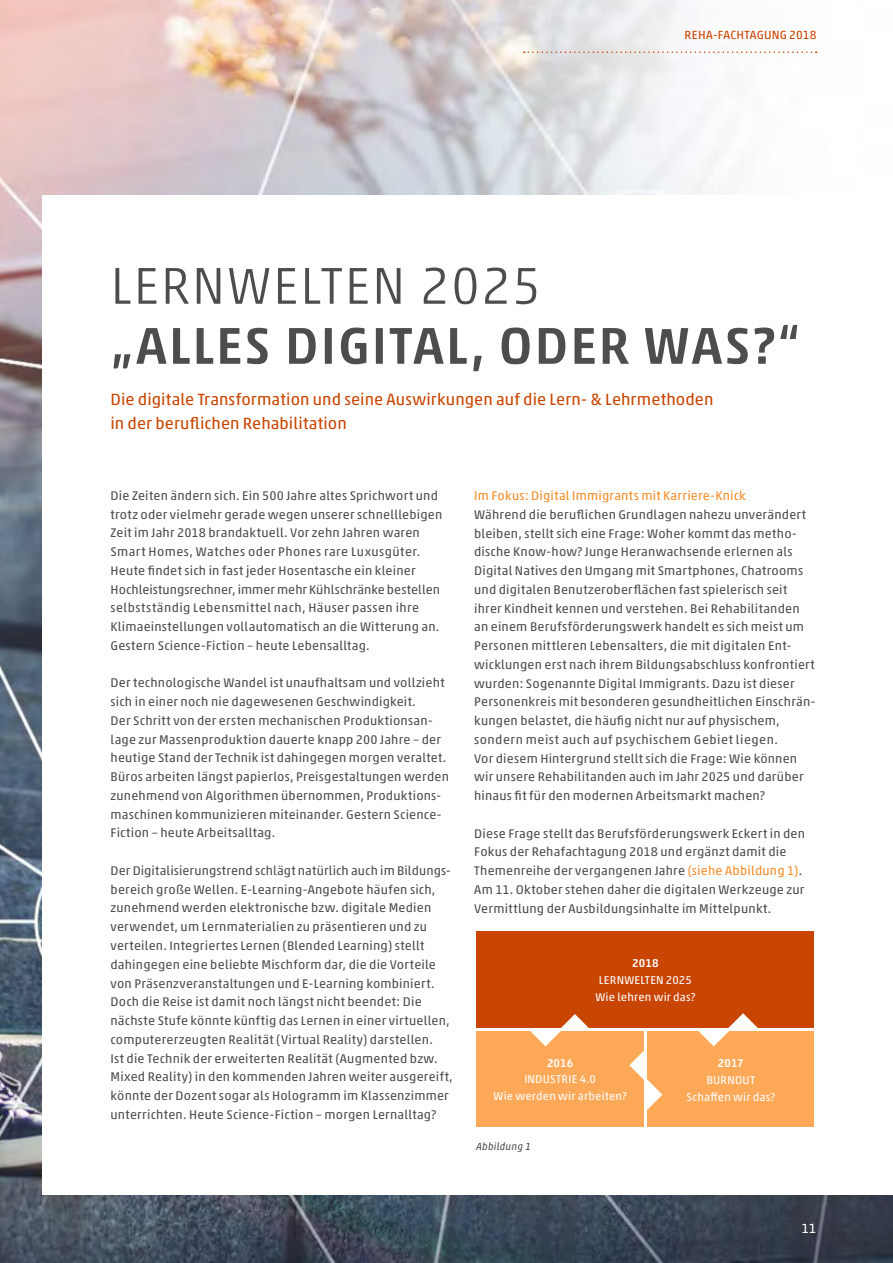
<style>
.page{position:relative;width:893px;height:1263px;background:#fff}
.page>*{position:absolute;margin:0;border:0;box-sizing:border-box;transform-origin:0 0}
.t1{font:500 52.5px "Akko Pro";letter-spacing:.04em;color:#4d4d4c}
.t2{font:300 52.5px "Akko Pro";letter-spacing:.04em;color:#4d4d4c}
.t3{font:16.5px/24px "Akko Pro";letter-spacing:.005em;color:#c84502}
.t4{font:13.5px "Akko Pro";color:#fff}
.t5{font:12.75px/18.8px "Akko Pro";letter-spacing:.015em;color:#4d4d4c}
.t6{font:12.75px "Akko Pro";letter-spacing:.02em;color:#f78c27}
.t7{font:12px "Akko Pro";letter-spacing:.015em;color:#c84502}
.t8{font:11.55px/17px "Akko Pro";letter-spacing:.015em;color:#fff}
.t9{font:500 11.55px "Akko Pro";letter-spacing:.005em;color:#fff}
.t10{font:italic 10.5px "Akko Pro";letter-spacing:.015em;color:#4d4d4c}
.s1{color:#f78c27}
</style>
<div class="page">
<img style="left:0;top:0;width:893px;height:1263px">
<div style="left:43px;top:196px;width:850px;height:999px;background:#fff"></div>
<div style="left:648px;top:1032px;width:166px;height:95px;background:#ffa958"></div>
<div style="left:476px;top:1031px;width:168px;height:96px;background:#ffa958"></div>
<div style="left:477px;top:931px;width:337px;height:97px;background:#c84502"></div>
<svg style="left:530px;top:1014px;width:59px;height:32px"></svg>
<svg style="left:699px;top:1013px;width:59px;height:33px"></svg>
<svg style="left:629px;top:1050px;width:33px;height:60px"></svg>
<svg style="left:524px;top:51px;width:293px;height:2px"></svg>
<p class="t7" style="left:685px;top:27px;width:8px">reha</p>
<p class="t7" style="left:713px;top:27px;width:8px">-fachta</p>
<p class="t7" style="left:757px;top:27px;width:61px">gung 2018</p>
<h1 class="t2" style="left:111px;top:254px;width:432px">LERNWELTEN 2025</h1>
<h1 class="t1" style="left:111px;top:314px;width:691px">„ALLES DIGITAL, ODER WAS?“</h1>
<p class="t3" style="left:111px;top:387px;width:604px">Die digitale Transformation und seine Auswirkungen auf die Lern- &amp; Lehrmethoden in der beruflichen Rehabilitation</p>
<p class="t5" style="left:111px;top:486px;width:333px">Die Zeiten ändern sich. Ein 500 Jahre altes Sprichwort und trotz oder vielmehr gerade wegen unserer schnelllebigen Zeit im Jahr 2018 brandaktuell. Vor zehn Jahren waren Smart Homes, Watches oder Phones rare Luxusgüter.<br>Heute findet sich in fast jeder Hosentasche ein kleiner Hochleistungsrechner, immer mehr Kühlschränke bestellen selbstständig Lebensmittel nach, Häuser passen ihre Klimaeinstellungen vollautomatisch an die Witterung an.<br>Gestern Science-Fiction – heute Lebensalltag.</p>
<p class="t5" style="left:111px;top:673px;width:340px">Der technologische Wandel ist unaufhaltsam und vollzieht sich in einer noch nie dagewesenen Geschwindigkeit.<br>Der Schritt von der ersten mechanischen Produktionsan&shy;lage zur Massenproduktion dauerte knapp 200 Jahre – der heutige Stand der Technik ist dahingegen morgen veraltet.<br>Büros arbeiten längst papierlos, Preisgestaltungen werden zunehmend von Algorithmen übernommen, Produktions&shy;maschinen kommunizieren miteinander. Gestern Science-Fiction – heute Arbeitsalltag.</p>
<p class="t5" style="left:111px;top:861px;width:344px">Der Digitalisierungstrend schlägt natürlich auch im Bildungs&shy;bereich große Wellen. E-Learning-Angebote häufen sich, zunehmend werden elektronische bzw. digitale Medien verwendet, um Lernmaterialien zu präsentieren und zu verteilen. I ntegriertes Lernen (Blended Learning) stellt dahingegen eine beliebte Mischform dar, die die Vorteile von Präsenzveranstaltungen und E-Learning kombiniert.<br>Doch die Reise ist damit noch längst nicht beendet: Die nächste Stufe könnte künftig das Lernen in einer virtuellen, computererzeugten Realität (Virtual Reality) darstellen.<br>Ist die Technik der erweiterten Realität (Augmented bzw.<br>Mixed Reality) in den kommenden Jahren weiter ausgereift, könnte der Dozent sogar als Hologramm im Klassenzimmer unterrichten. Heute Science-Fiction – morgen Lernalltag?</p>
<p class="t6" style="left:474px;top:488px;width:273px">Im Fokus: Digital Immigrants mit Karriere-Knick</p>
<p class="t5" style="left:474px;top:505px;width:343px">Während die beruflichen Grundlagen nahezu unverändert bleiben, stellt sich eine Frage: Woher kommt das metho&shy;dische Know-how? Junge Heranwachsende erlernen als Digital Natives den Umgang mit Smartphones, Chatrooms und digitalen Benutzeroberflächen fast spielerisch seit ihrer Kindheit kennen und verstehen. Bei Rehabilitanden an einem Berufsförderungswerk handelt es sich meist um Personen mittleren Lebensalters, die mit digitalen Ent&shy;wicklungen erst nach ihrem Bildungsabschluss konfrontiert wurden: Sogenannte Digital Immigrants. Dazu ist dieser Personenkreis mit besonderen gesundheitlichen Einschrän&shy;kungen belastet, die häufig nicht nur auf physischem, sondern meist auch auf psychischem Gebiet liegen.<br>Vor diesem Hintergrund stellt sich die Frage: Wie können wir unsere Rehabilitanden auch im Jahr 2025 und darüber hinaus fit für den modernen Arbeitsmarkt machen?</p>
<p class="t5" style="left:474px;top:824px;width:332px">Diese Frage stellt das Berufsförderungswerk Eckert in den Fokus der Rehafachtagung 2018 und ergänzt damit die Themenreihe der vergangenen Jahre <span class="s1">(siehe Abbildung 1)</span>.<br>Am 11. Oktober stehen daher die digitalen Werkzeuge zur Vermittlung der Ausbildungsinhalte im Mittelpunkt.</p>
<p class="t9" style="left:632px;top:956px;width:28px">2018</p>
<p class="t8" style="left:599px;top:971px;width:29px">Lernwelte</p>
<p class="t8" style="left:595px;top:971px;width:102px;text-indent:61px">n 2025<br>Wie lehren wir das?</p>
<p class="t9" style="left:547px;top:1055px;width:28px">2016</p>
<p class="t8" style="left:493px;top:1071px;width:135px;text-align:center">Indu str ie 4.0<br>Wie werden wir arbeiten?</p>
<p class="t10" style="left:476px;top:1140px;width:56px">Abbildung 1</p>
<p class="t9" style="left:718px;top:1056px;width:27px">2017</p>
<p class="t8" style="left:686px;top:1071px;width:90px;text-indent:41px">nout<br>Schaffen wir das?</p>
<p class="t8" style="left:706px;top:1071px;width:3px">Bur</p>
<p class="t4" style="left:801px;top:1220px;width:17px">11</p>
</div>
